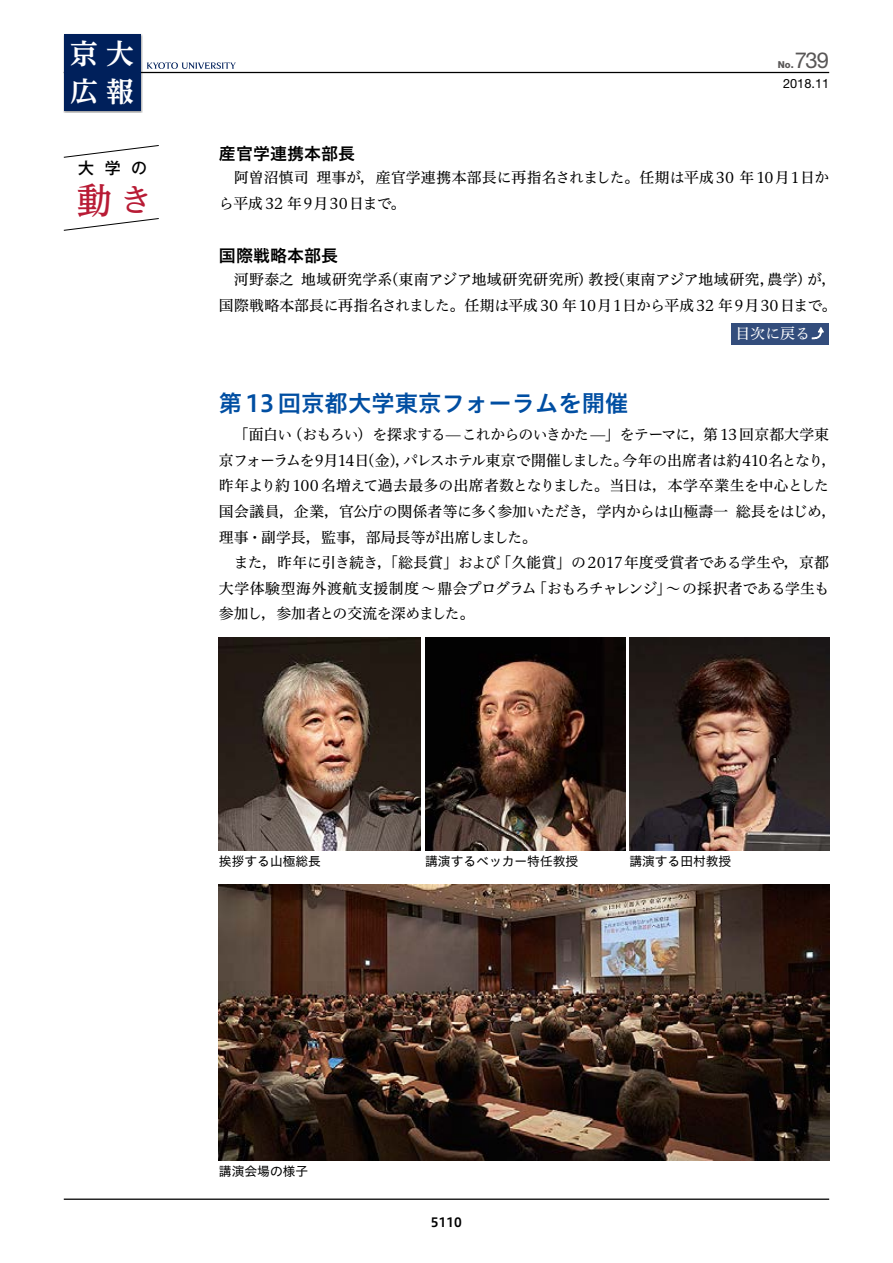
<style>
.page{position:relative;width:893px;height:1263px;background:#fff}
.page>*{position:absolute;margin:0;border:0;box-sizing:border-box;transform-origin:0 0}
.t1{font:500 36.15px "UD Reimin Pro";color:#b81b35}
.t2{font:700 27.75px/38.2px "UD Reimin Pro";color:#fff}
.t3{font:23.4px "Hiragino UD Sans Std W6";color:#004ea2}
.t4{font:22.05px "Helvetica Neue LT Std";color:#595757}
.t5{font:16.95px "Hiragino UD Sans Std N W6";color:#000}
.t6{font:500 15.9px "Gothic MB101 Pro";color:#000}
.t7{font:14.85px/25.5px "Hiragino UD Serif Std N W4";letter-spacing:-.03em;color:#000}
.t8{font:14.85px/25.5px "Hiragino UD Serif Std N W4";letter-spacing:.01em;color:#000}
.t9{font:14.85px/25.5px "Hiragino UD Serif Std N W4";letter-spacing:-.01em;color:#000;text-align:justify}
.t10{font:14.85px "Hiragino UD Serif Std N W4";color:#fff}
.t11{font:12.75px "Hiragino UD Sans Std W4";color:#000}
.t12{font:12.75px "Helvetica Neue LT Std";color:#000}
.t13{font:12.75px "Hiragino UD Sans Std W6";color:#000}
.t14{font:800 9.6px "Helvetica Neue LT Std";color:#595757}
.s1{font-size:31.95px}
.s2{font-family:"Shin Go Pr 6 N";font-weight:900}
</style>
<div class="page">
<hr style="left:64px;top:1198px;width:765px;height:2px;background:#000">
<svg style="left:63px;top:218px;width:96px;height:13px"></svg>
<svg style="left:63px;top:145px;width:96px;height:13px"></svg>
<hr style="left:64px;top:72px;width:765px;height:1px;background:#000">
<div style="left:64px;top:33px;width:79px;height:80px;background:#000;opacity:.4"></div>
<div style="left:64px;top:34px;width:76px;height:77px;background:#00205b"></div>
<svg style="left:147px;top:62px;width:89px;height:7px"></svg>
<div style="left:731px;top:323px;width:98px;height:21px;background:#334d7c"></div>
<svg style="left:811px;top:327px;width:13px;height:13px"></svg>
<img style="left:425px;top:638px;width:200px;height:212px">
<img style="left:219px;top:638px;width:202px;height:212px">
<img style="left:629px;top:638px;width:200px;height:212px">
<img style="left:219px;top:884px;width:610px;height:277px">
<h2 class="t2" style="left:70px;top:34px;width:65px">京大広報</h2>
<p class="t6" style="left:78px;top:155px;width:71px">大学の</p>
<h1 class="t1" style="left:77px;top:170px;width:77px">動<span class="s1">き</span></h1>
<p class="t14" style="left:778px;top:59px;width:17px">No.</p>
<h3 class="t4" style="left:795px;top:47px;width:36px">739</h3>
<p class="t12" style="left:783px;top:76px;width:48px">2018.11</p>
<p class="t5" style="left:219px;top:140px;width:138px">産官学連携本部長</p>
<p class="t8" style="left:219px;top:164px;width:612px;text-indent:15px">阿曽沼慎司 理事が，産官学連携本部長に再指名されました。任期は平成 30 年10月1日から平成32 年9月30日まで。</p>
<p class="t5" style="left:219px;top:242px;width:121px">国際戦略本部長</p>
<p class="t8" style="left:219px;top:266px;width:619px;text-align:right">河野泰之 地域研究学系（東南アジア地域研究研究所）教授（東南アジア地域研究，農学）が，国際戦略本部長に再指名されました。任期は平成30 年10月1日から平成32 年9月30日まで。</p>
<p class="t10" style="left:736px;top:323px;width:91px">目次に戻る<span class="s2">⤴</span></p>
<h3 class="t3" style="left:219px;top:385px;width:411px">第 13 回京都大学東京フォーラムを開催</h3>
<p class="t7" style="left:219px;top:421px;width:619px;text-indent:15px">「面白い（おもろい）を探求する—これからのいきかた—」をテーマに，第13 回京都大学東京フォーラムを9月14日（金），パレスホテル東京で開催しました。今年の出席者は約410名となり，昨年より約100 名増えて過去最多の出席者数となりました。当日は，本学卒業生を中心とした国会議員，企業，官公庁の関係者等に多く参加いただき，学内からは山極壽一 総長をはじめ，理事・副学長，監事，部局長等が出席しました。</p>
<p class="t9" style="left:219px;top:549px;width:612px;text-indent:15px">また，昨年に引き続き，「総長賞」および「久能賞」の2017年度受賞者である学生や，京都大学体験型海外渡航支援制度～鼎会プログラム「おもろチャレンジ」～の採択者である学生も参加し，参加者との交流を深めました。</p>
<p class="t11" style="left:219px;top:851px;width:104px">挨拶する山極総長</p>
<p class="t11" style="left:425px;top:851px;width:155px">講演するベッカー特任教授</p>
<p class="t11" style="left:629px;top:851px;width:104px">講演する田村教授</p>
<p class="t11" style="left:219px;top:1162px;width:91px">講演会場の様子</p>
<p class="t13" style="left:431px;top:1213px;width:33px">5110</p>
</div>
